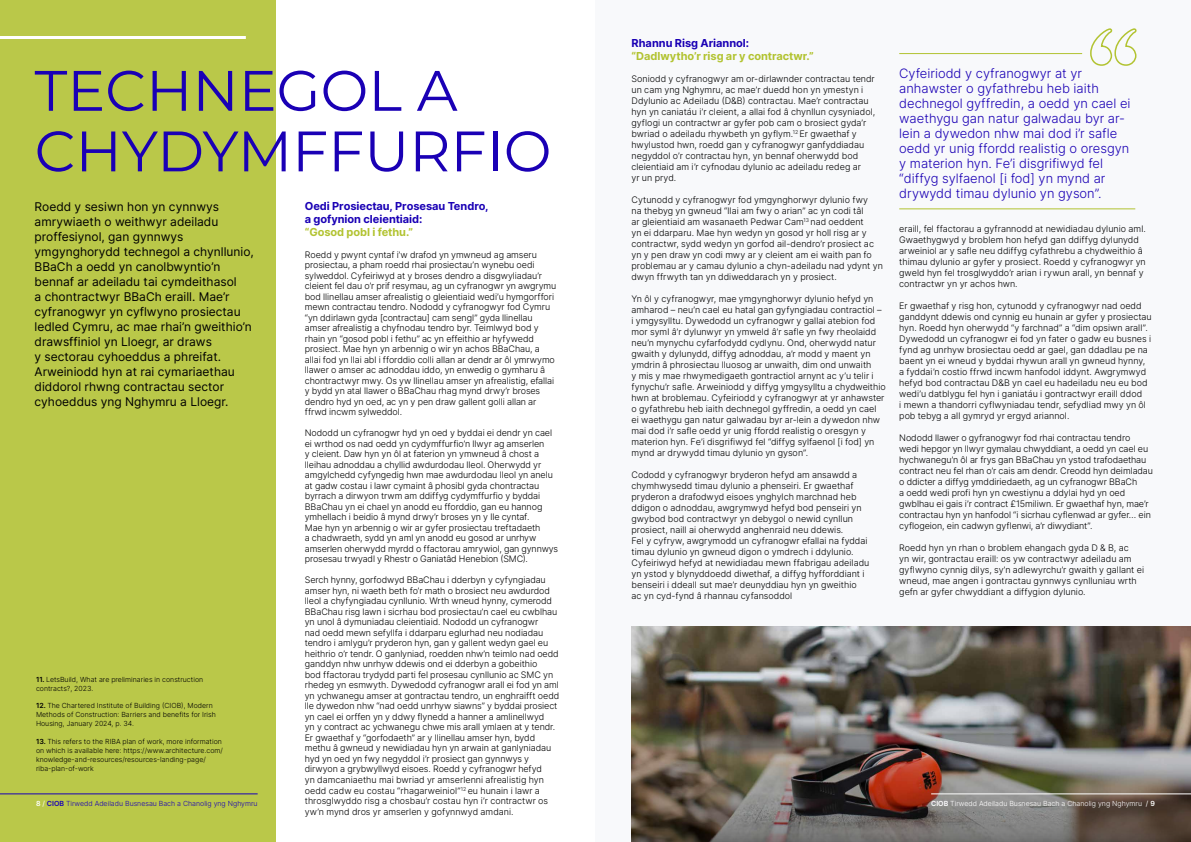
<style>
.page{position:relative;width:1191px;height:842px;background:#fff}
.page>*{position:absolute;margin:0;border:0;box-sizing:border-box;transform-origin:0 0}
.t1{font:56.9px/60.6px "Montserrat";color:#1a00b5}
.t2{font:300 12.9px/15px "Inter";color:#1a00b5}
.t3{font:12px/15px "Inter";color:#000}
.t4{font:700 11px/13px "Inter";letter-spacing:-.005em;color:#1a00b5}
.t5{font:700 11px "Inter";letter-spacing:-.005em;color:#b2c331}
.t6{font:300 9px/11px "Inter";letter-spacing:-.005em;color:#000}
.t7{font:300 7px/9px "Inter";color:#000}
.t8{font:300 7px "Inter";color:#1900b6}
.t9{font:300 7px "Inter";color:#fff}
.s1{font-weight:600}
.s2{font-weight:600;color:#fff}
.s3{font-weight:400;color:#fff}
.s4{font-weight:400}
</style>
<div class="page">
<div style="left:595px;top:0;width:596px;height:842px;background:#f8f9fb"></div>
<img style="left:631px;top:626px;width:560px;height:57px">
<img style="left:631px;top:683px;width:560px;height:159px">
<div style="left:0;top:0;width:275px;height:842px;background:#bac849"></div>
<hr style="left:0;top:36px;width:246px;height:3px;background:#fff">
<hr style="left:899px;top:53px;width:183px;height:1px;background:#b2c331">
<hr style="left:899px;top:208px;width:236px;height:1px;background:#b2c331">
<svg style="left:1090px;top:28px;width:47px;height:38px"></svg>
<hr style="left:931px;top:794px;width:260px;height:1px;background:#fff">
<hr style="left:0;top:794px;width:258px;height:1px;background:#1900b6">
<p class="t4" style="left:631px;top:36px;width:119px">Rhannu Risg Ariannol:</p>
<p class="t5" style="left:631px;top:48px;width:184px">“Dadlwytho’r risg ar y contractwr.”</p>
<p class="t6" style="left:631px;top:73px;width:245px">Soniodd y cyfranogwyr am or-dirlawnder contractau tendr un cam yng Nghymru, ac mae’r duedd hon yn ymestyn i Ddylunio ac Adeiladu (D&amp;B) contractau. Mae’r contractau hyn yn caniatáu i’r cleient, a allai fod â chynllun cysyniadol, gyflogi un contractwr ar gyfer pob cam o brosiect gyda’r bwriad o adeiladu rhywbeth yn gyflym.<sup>12</sup> Er gwaethaf y hwylustod hwn, roedd gan y cyfranogwyr ganfyddiadau negyddol o’r contractau hyn, yn bennaf oherwydd bod cleientiaid am i’r cyfnodau dylunio ac adeiladu redeg ar<br>yr un pryd.</p>
<p class="t6" style="left:631px;top:194px;width:253px">Cytunodd y cyfranogwyr fod ymgynghorwyr dylunio fwy<br>na thebyg yn gwneud “llai am fwy o arian” ac yn codi tâl<br>ar gleientiaid am wasanaeth Pedwar Cam<sup>13</sup> nad oeddent<br>yn ei ddarparu. Mae hyn wedyn yn gosod yr holl risg ar y contractwr, sydd wedyn yn gorfod ail-dendro’r prosiect ac yn y pen draw yn codi mwy ar y cleient am ei waith pan fo problemau ar y camau dylunio a chyn-adeiladu nad ydynt yn dwyn ffrwyth tan yn ddiweddarach yn y prosiect.</p>
<p class="t6" style="left:631px;top:293px;width:256px">Yn ôl y cyfranogwyr, mae ymgynghorwyr dylunio hefyd yn amharod – neu’n cael eu hatal gan gyfyngiadau contractiol – i ymgysylltu. Dywedodd un cyfranogwr y gallai atebion fod mor syml â’r dylunwyr yn ymweld â’r safle yn fwy rheolaidd neu’n mynychu cyfarfodydd cydlynu. Ond, oherwydd natur gwaith y dylunydd, diffyg adnoddau, a’r modd y maent yn ymdrin â phrosiectau lluosog ar unwaith, dim ond unwaith<br>y mis y mae rhwymedigaeth gontractiol arnynt ac y’u telir i fynychu’r safle. Arweiniodd y diffyg ymgysylltu a chydweithio hwn at broblemau. Cyfeiriodd y cyfranogwyr at yr anhawster o gyfathrebu heb iaith dechnegol gyffredin, a oedd yn cael ei waethygu gan natur galwadau byr ar-lein a dywedon nhw mai dod i’r safle oedd yr unig ffordd realistig o oresgyn y materion hyn. Fe’i disgrifiwyd fel “diffyg sylfaenol [i fod] yn mynd ar drywydd timau dylunio yn gyson”.</p>
<p class="t6" style="left:631px;top:469px;width:239px">Cododd y cyfranogwyr bryderon hefyd am ansawdd a chymhwysedd timau dylunio a phenseiri. Er gwaethaf pryderon a drafodwyd eisoes ynghylch marchnad heb ddigon o adnoddau, awgrymwyd hefyd bod penseiri yn gwybod bod contractwyr yn debygol o newid cynllun prosiect, naill ai oherwydd anghenraid neu ddewis.<br>Fel y cyfryw, awgrymodd un cyfranogwr efallai na fyddai timau dylunio yn gwneud digon o ymdrech i ddylunio.<br>Cyfeiriwyd hefyd at newidiadau mewn ffabrigau adeiladu yn ystod y blynyddoedd diwethaf, a diffyg hyfforddiant i benseiri i ddeall sut mae’r deunyddiau hyn yn gweithio<br>ac yn cyd-fynd â rhannau cyfansoddol</p>
<p class="t2" style="left:899px;top:65px;width:233px">Cyfeiriodd y cyfranogwyr at yr anhawster o gyfathrebu heb iaith dechnegol gyffredin, a oedd yn cael ei waethygu gan natur galwadau byr ar&shy;lein a dywedon nhw mai dod i’r safle oedd yr unig ffordd realistig o oresgyn y materion hyn. Fe’i disgrifiwyd fel “diffyg sylfaenol [i fod] yn mynd ar drywydd timau dylunio yn gyson”.</p>
<h1 class="t1" style="left:35px;top:58px;width:518px">TECHNEGOL A<br>CHYDYMFFURFIO</h1>
<p class="t3" style="left:35px;top:199px;width:221px">Roedd y sesiwn hon yn cynnwys amrywiaeth o weithwyr adeiladu proffesiynol, gan gynnwys ymgynghorydd technegol a chynllunio, BBaCh a oedd yn canolbwyntio’n bennaf ar adeiladu tai cymdeithasol<br>a chontractwyr BBaCh eraill. Mae’r cyfranogwyr yn cyflwyno prosiectau ledled Cymru, ac mae rhai’n gweithio’n drawsffiniol yn Lloegr, ar draws<br>y sectorau cyhoeddus a phreifat.<br>Arweiniodd hyn at rai cymariaethau diddorol rhwng contractau sector cyhoeddus yng Nghymru a Lloegr.</p>
<p class="t4" style="left:305px;top:199px;width:185px">Oedi Prosiectau, Prosesau Tendro, a gofynion cleientiaid:</p>
<p class="t6" style="left:899px;top:223px;width:248px">eraill, fel ffactorau a gyfrannodd at newidiadau dylunio aml.<br>Gwaethygwyd y broblem hon hefyd gan ddiffyg dylunydd arweiniol ar y safle neu ddiffyg cyfathrebu a chydweithio â thimau dylunio ar gyfer y prosiect. Roedd y cyfranogwyr yn gweld hyn fel trosglwyddo’r arian i rywun arall, yn bennaf y contractwr yn yr achos hwn.</p>
<p class="t6" style="left:899px;top:300px;width:254px">Er gwaethaf y risg hon, cytunodd y cyfranogwyr nad oedd ganddynt ddewis ond cynnig eu hunain ar gyfer y prosiectau hyn. Roedd hyn oherwydd “y farchnad” a “dim opsiwn arall”.<br>Dywedodd un cyfranogwr ei fod yn fater o gadw eu busnes i fynd ag unrhyw brosiectau oedd ar gael, gan ddadlau pe na baent yn ei wneud y byddai rhywun arall yn gwneud hynny, a fyddai’n costio ffrwd incwm hanfodol iddynt. Awgrymwyd hefyd bod contractau D&amp;B yn cael eu hadeiladu neu eu bod wedi’u datblygu fel hyn i ganiatáu i gontractwyr eraill ddod<br>i mewn a thandorri cyflwyniadau tendr, sefydliad mwy yn ôl pob tebyg a all gymryd yr ergyd ariannol.</p>
<p class="t6" style="left:899px;top:432px;width:255px">Nododd llawer o gyfranogwyr fod rhai contractau tendro<br>wedi hepgor yn llwyr gymalau chwyddiant, a oedd yn cael eu hychwanegu’n ôl ar frys gan BBaChau yn ystod trafodaethau contract neu fel rhan o’r cais am dendr. Creodd hyn deimladau o ddicter a diffyg ymddiriedaeth, ag un cyfranogwr BBaCh<br>a oedd wedi profi hyn yn cwestiynu a ddylai hyd yn oed gwblhau ei gais i’r contract £15miliwn. Er gwaethaf hyn, mae’r contractau hyn yn hanfodol “i sicrhau cyflenwad ar gyfer… ein cyflogeion, ein cadwyn gyflenwi, a’r diwydiant”.</p>
<p class="t6" style="left:899px;top:542px;width:246px">Roedd hyn yn rhan o broblem ehangach gyda D &amp; B, ac<br>yn wir, gontractau eraill: os yw contractwyr adeiladu am gyflwyno cynnig dilys, sy’n adlewyrchu’r gwaith y gallant ei wneud, mae angen i gontractau gynnwys cynlluniau wrth gefn ar gyfer chwyddiant a diffygion dylunio.</p>
<p class="t5" style="left:305px;top:224px;width:110px">“Gosod pobl i fethu.”</p>
<p class="t6" style="left:305px;top:249px;width:253px;line-height:10.5px">Roedd y pwynt cyntaf i’w drafod yn ymwneud ag amseru prosiectau, a pham roedd rhai prosiectau’n wynebu oedi sylweddol. Cyfeiriwyd at y broses dendro a disgwyliadau’r cleient fel dau o’r prif resymau, ag un cyfranogwr yn awgrymu bod llinellau amser afrealistig o gleientiaid wedi’u hymgorffori mewn contractau tendro. Nododd y cyfranogwyr fod Cymru “yn ddirlawn gyda [contractau] cam sengl” gyda llinellau amser afrealistig a chyfnodau tendro byr. Teimlwyd bod y rhain yn “gosod pobl i fethu” ac yn effeithio ar hyfywedd prosiect. Mae hyn yn arbennig o wir yn achos BBaChau, a allai fod yn llai abl i fforddio colli allan ar dendr ar ôl ymrwymo llawer o amser ac adnoddau iddo, yn enwedig o gymharu â chontractwyr mwy. Os yw llinellau amser yn afrealistig, efallai y bydd yn atal llawer o BBaChau rhag mynd drwy’r broses dendro hyd yn oed, ac yn y pen draw gallent golli allan ar ffrwd incwm sylweddol.</p>
<p class="t6" style="left:305px;top:427px;width:255px;line-height:10.5px">Nododd un cyfranogwr hyd yn oed y byddai ei dendr yn cael ei wrthod os nad oedd yn cydymffurfio’n llwyr ag amserlen<br>y cleient. Daw hyn yn ôl at faterion yn ymwneud â chost a lleihau adnoddau a chyllid awdurdodau lleol. Oherwydd yr amgylchedd cyfyngedig hwn mae awdurdodau lleol yn anelu at gadw costau i lawr cymaint â phosibl gyda chontractau byrrach a dirwyon trwm am ddiffyg cydymffurfio y byddai BBaChau yn ei chael yn anodd eu fforddio, gan eu hannog ymhellach i beidio â mynd drwy’r broses yn y lle cyntaf.<br>Mae hyn yn arbennig o wir ar gyfer prosiectau treftadaeth<br>a chadwraeth, sydd yn aml yn anodd eu gosod ar unrhyw amserlen oherwydd myrdd o ffactorau amrywiol, gan gynnwys prosesau trwyadl y Rhestr o Ganiatâd Henebion (SMC).</p>
<p class="t6" style="left:305px;top:574px;width:256px;line-height:10.5px">Serch hynny, gorfodwyd BBaChau i dderbyn y cyfyngiadau amser hyn, ni waeth beth fo’r math o brosiect neu awdurdod lleol a chyfyngiadau cynllunio. Wrth wneud hynny, cymerodd BBaChau risg lawn i sicrhau bod prosiectau’n cael eu cwblhau yn unol â dymuniadau cleientiaid. Nododd un cyfranogwr<br>nad oedd mewn sefyllfa i ddarparu eglurhad neu nodiadau tendro i amlygu’r pryderon hyn, gan y gallent wedyn gael eu heithrio o’r tendr. O ganlyniad, roedden nhw’n teimlo nad oedd ganddyn nhw unrhyw ddewis ond ei dderbyn a gobeithio<br>bod ffactorau trydydd parti fel prosesau cynllunio ac SMC yn rhedeg yn esmwyth. Dywedodd cyfranogwr arall ei fod yn aml yn ychwanegu amser at gontractau tendro, un enghraifft oedd lle dywedon nhw “nad oedd unrhyw siawns” y byddai prosiect yn cael ei orffen yn y ddwy flynedd a hanner a amlinellwyd<br>yn y contract ac ychwanegu chwe mis arall ymlaen at y tendr.<br>Er gwaethaf y “gorfodaeth” ar y llinellau amser hyn, bydd methu â gwneud y newidiadau hyn yn arwain at ganlyniadau hyd yn oed yn fwy negyddol i’r prosiect gan gynnwys y dirwyon a grybwyllwyd eisoes. Roedd y cyfranogwr hefyd<br>yn damcaniaethu mai bwriad yr amserlenni afrealistig hyn oedd cadw eu costau “rhagarweiniol”<sup>12</sup> eu hunain i lawr a throsglwyddo risg a chosbau’r costau hyn i’r contractwr os yw’n mynd dros yr amserlen y gofynnwyd amdani.</p>
<p class="t7" style="left:36px;top:674px;width:169px"><span class="s1">11.</span> LetsBuild, What are preliminaries in construction contracts?, 2023.</p>
<p class="t7" style="left:36px;top:701px;width:181px"><span class="s1">12.</span> The Chartered Institute of Building (CIOB), Modern<br>Methods of Construction: Barriers and benefits for Irish<br>Housing, January 2024, p. 34.</p>
<p class="t7" style="left:36px;top:736px;width:188px"><span class="s1">13.</span> This refers to the RIBA plan of work, more information on which is available here: https://www.architecture.com/ knowledge-and-resources/resources-landing-page/ riba-plan-of-work</p>
<p class="t8" style="left:36px;top:798px;width:223px"><span class="s2">8</span> <span class="s3">/</span> <span class="s1">CIOB</span> Tirwedd Adeiladu Busnesau Bach a Chanolig yng Nghymru</p>
<p class="t9" style="left:931px;top:798px;width:225px"><span class="s1">CIOB</span> Tirwedd Adeiladu Busnesau Bach a Chanolig yng Nghymru <span class="s4">/</span> <span class="s1">9</span></p>
</div>
